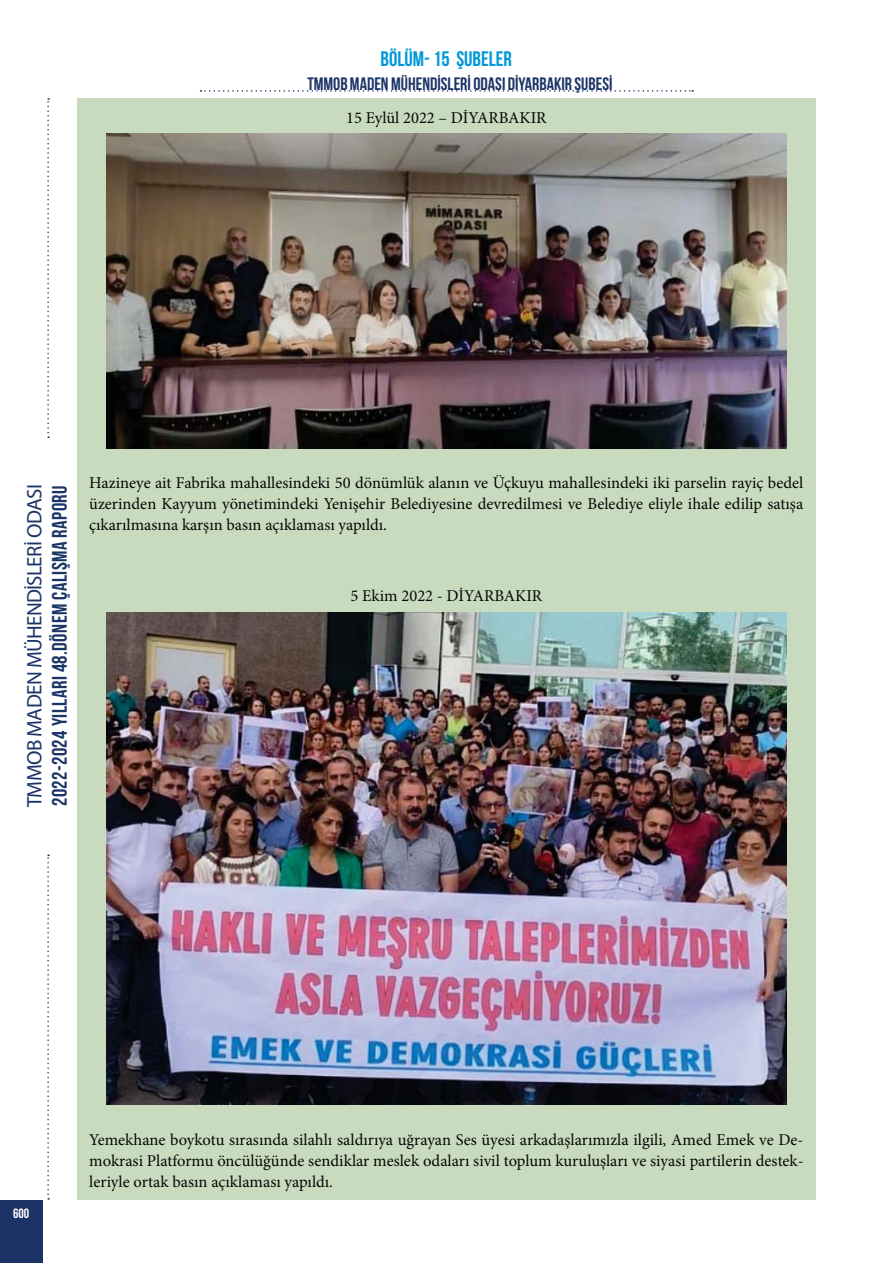
<style>
.page{position:relative;width:893px;height:1263px;background:#fff}
.page>*{position:absolute;margin:0;border:0;box-sizing:border-box;transform-origin:0 0}
.t1{font:700 21px "Bebas Neue";letter-spacing:.02em;color:#1c3567}
.t2{font:21px "Myriad Pro";letter-spacing:-.03em;color:#1c3567}
.t3{font:700 21px "Bebas Neue";color:#0099d7}
.t4{font:700 18px "Bebas Neue";color:#1c3567}
.t5{font:16.5px/21px "Minion Pro";color:#030806;text-align:justify}
.t6{font:700 13.5px "Bebas Neue";color:#fff}
</style>
<div class="page">
<div style="left:0;top:1200px;width:43px;height:63px;background:#1b3364"></div>
<div style="left:77px;top:98px;width:739px;height:1102px;background:#c9dbbe"></div>
<svg style="left:200px;top:90px;width:493px;height:2px"></svg>
<svg style="left:47px;top:98px;width:2px;height:340px"></svg>
<svg style="left:47px;top:855px;width:2px;height:345px"></svg>
<img style="left:106px;top:134px;width:680px;height:314px">
<img style="left:106px;top:612px;width:680px;height:493px">
<p class="t3" style="left:381px;top:47px;width:133px">BÖLÜM- 15 ŞUBELER</p>
<p class="t4" style="left:307px;top:73px;width:307px">TMMOB MADEN MÜHENDİSLERİ ODASI DİYARBAKIR ŞUBESİ</p>
<p class="t5" style="left:346px;top:108px;width:202px">15 Eylül 2022 – DİYARBAKIR</p>
<p class="t2" style="left:22px;top:807px;width:325px;rotate:-90deg">TMMOB MADEN MÜHENDİSLERİ ODASI</p>
<p class="t1" style="left:47px;top:806px;width:322px;rotate:-90deg">2022-2024 YILLARI 48.DÖNEM ÇALIŞMA RAPORU</p>
<p class="t5" style="left:89px;top:474px;width:716px">Hazineye ait Fabrika mahallesindeki 50 dönümlük alanın ve Üçkuyu mahallesindeki iki parselin rayiç bedel üzerinden Kayyum yönetimindeki Yenişehir Belediyesine devredilmesi ve Belediye eliyle ihale edilip satışa çıkarılmasına karşın basın açıklaması yapıldı.</p>
<p class="t5" style="left:350px;top:587px;width:193px">5 Ekim 2022 - DİYARBAKIR</p>
<p class="t6" style="left:13px;top:1206px;width:18px">600</p>
<p class="t5" style="left:89px;top:1131px;width:716px">Yemekhane boykotu sırasında silahlı saldırıya uğrayan Ses üyesi arkadaşlarımızla ilgili, Amed Emek ve De&shy;mokrasi Platformu öncülüğünde sendiklar meslek odaları sivil toplum kuruluşları ve siyasi partilerin destek&shy;leriyle ortak basın açıklaması yapıldı.</p>
</div>
